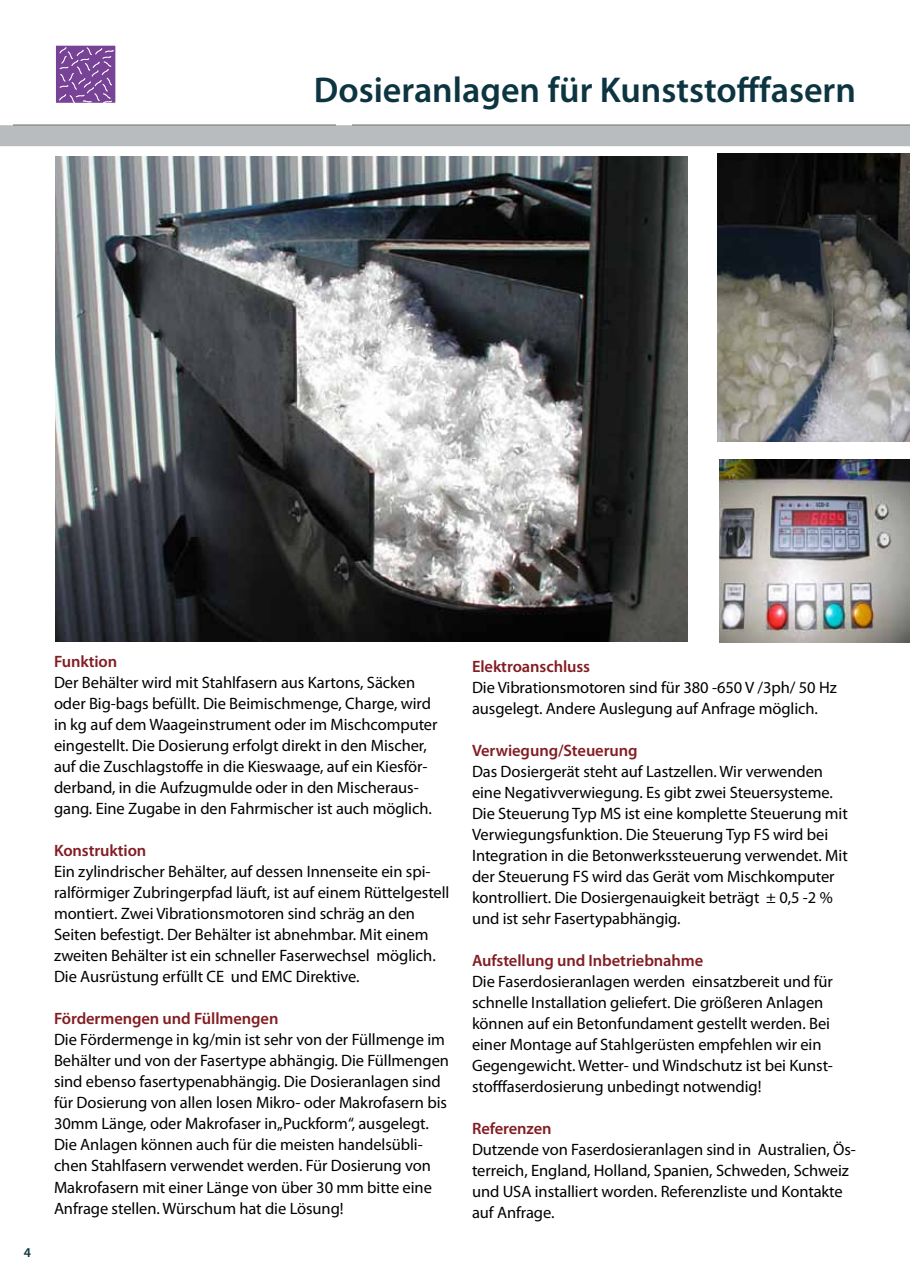
<style>
.page{position:relative;width:910px;height:1280px;background:#fff}
.page>*{position:absolute;margin:0;border:0;box-sizing:border-box;transform-origin:0 0}
.t1{font:600 36px "Myriad Pro";color:#0d3541}
.t2{font:16.5px/21px "Myriad Pro";letter-spacing:-.005em;color:#000}
.t3{font:600 16.5px "Myriad Pro";letter-spacing:-.005em;color:#821d22}
.t4{font:600 13.5px "Myriad Pro";color:#0d3541}
</style>
<div class="page">
<svg style="left:13px;top:124px;width:897px;height:1px"></svg>
<img style="left:55px;top:157px;width:632px;height:484px">
<img style="left:717px;top:154px;width:192px;height:288px">
<img style="left:719px;top:460px;width:191px;height:182px">
<div style="left:336px;top:50px;width:16px;height:76px;background:#fff"></div>
<div style="left:0;top:125px;width:910px;height:21px;background:#b9bcbe"></div>
<svg style="left:58px;top:47px;width:56px;height:54px;background:#8656a0"></svg>
<div style="left:54px;top:44px;width:63px;height:60px;border:2px solid #fff"></div>
<h1 class="t1" style="left:314px;top:67px;width:544px">Dosieranlagen für Kunststofffasern</h1>
<p class="t4" style="left:24px;top:1244px;width:9px">4</p>
<p class="t3" style="left:54px;top:651px;width:65px">Funktion</p>
<p class="t2" style="left:54px;top:672px;width:385px">Der Behälter wird mit Stahlfasern aus Kartons, Säcken oder Big-bags befüllt. Die Beimischmenge, Charge, wird in kg auf dem Waageinstrument oder im Mischcomputer eingestellt. Die Dosierung erfolgt direkt in den Mischer, auf die Zuschlagstoffe in die Kieswaage, auf ein Kiesför&shy;derband, in die Aufzugmulde oder in den Mischeraus&shy;gang. Eine Zugabe in den Fahrmischer ist auch möglich.</p>
<p class="t3" style="left:54px;top:840px;width:94px">Konstruktion</p>
<p class="t2" style="left:54px;top:861px;width:397px">Ein zylindrischer Behälter, auf dessen Innenseite ein spi&shy;ralförmiger Zubringerpfad läuft, ist auf einem Rüttelgestell montiert. Zwei Vibrationsmotoren sind schräg an den Seiten befestigt. Der Behälter ist abnehmbar. Mit einem zweiten Behälter ist ein schneller Faserwechsel möglich.<br>Die Ausrüstung erfüllt CE und EMC Direktive.</p>
<p class="t3" style="left:54px;top:1008px;width:226px">Fördermengen und Füllmengen</p>
<p class="t2" style="left:54px;top:1029px;width:396px">Die Fördermenge in kg/min ist sehr von der Füllmenge im Behälter und von der Fasertype abhängig. Die Füllmengen sind ebenso fasertypenabhängig. Die Dosieranlagen sind für Dosierung von allen losen Mikro- oder Makrofasern bis 30mm Länge, oder Makrofaser in„Puckform“, ausgelegt.<br>Die Anlagen können auch für die meisten handelsübli&shy;chen Stahlfasern verwendet werden. Für Dosierung von Makrofasern mit einer Länge von über 30 mm bitte eine Anfrage stellen. Würschum hat die Lösung!</p>
<p class="t3" style="left:472px;top:656px;width:120px">Elektroanschluss</p>
<p class="t2" style="left:472px;top:677px;width:366px">Die Vibrationsmotoren sind für 380 -650 V /3ph/ 50 Hz ausgelegt. Andere Auslegung auf Anfrage möglich.</p>
<p class="t3" style="left:472px;top:740px;width:167px">Verwiegung/Steuerung</p>
<p class="t2" style="left:472px;top:761px;width:377px">Das Dosiergerät steht auf Lastzellen. Wir verwenden eine Negativverwiegung. Es gibt zwei Steuersysteme.<br>Die Steuerung Typ MS ist eine komplette Steuerung mit Verwiegungsfunktion. Die Steuerung Typ FS wird bei Integration in die Betonwerkssteuerung verwendet. Mit der Steuerung FS wird das Gerät vom Mischkomputer kontrolliert. Die Dosiergenauigkeit beträgt ± 0,5 -2 % und ist sehr Fasertypabhängig.</p>
<p class="t3" style="left:472px;top:950px;width:233px">Aufstellung und Inbetriebnahme</p>
<p class="t2" style="left:472px;top:971px;width:363px">Die Faserdosieranlagen werden einsatzbereit und für schnelle Installation geliefert. Die größeren Anlagen können auf ein Betonfundament gestellt werden. Bei einer Montage auf Stahlgerüsten empfehlen wir ein Gegengewicht. Wetter- und Windschutz ist bei Kunst&shy;stofffaserdosierung unbedingt notwendig!</p>
<p class="t3" style="left:472px;top:1118px;width:81px">Referenzen</p>
<p class="t2" style="left:472px;top:1139px;width:385px">Dutzende von Faserdosieranlagen sind in Australien, Ös&shy;terreich, England, Holland, Spanien, Schweden, Schweiz und USA installiert worden. Referenzliste und Kontakte auf Anfrage.</p>
</div>
